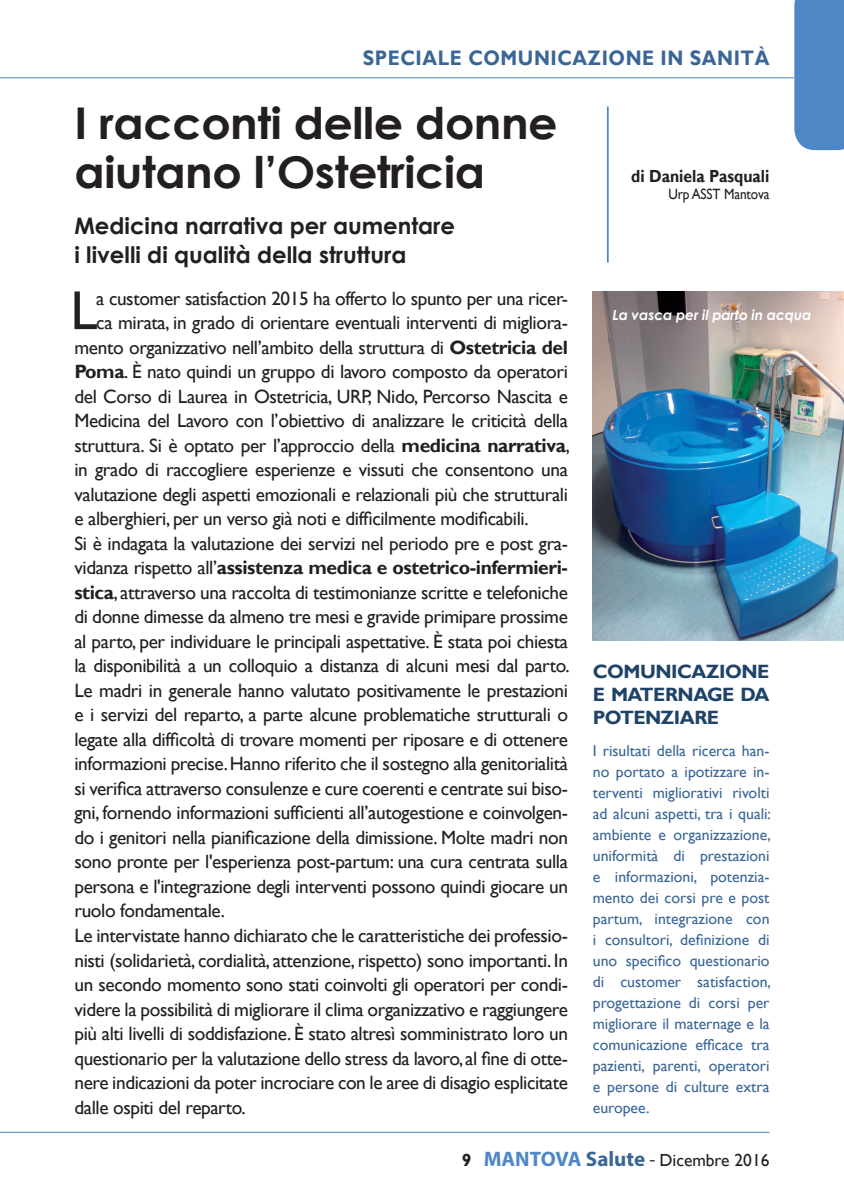
<style>
.page{position:relative;width:844px;height:1191px;background:#fff}
.page>*{position:absolute;margin:0;border:0;box-sizing:border-box;transform-origin:0 0}
.t1{font:55.12px "Gill Sans";color:#231f20}
.t2{font:700 43.75px/49px "Century Gothic";letter-spacing:-.01em;color:#231f20;scale:1.05 1}
.t3{font:700 22.75px/28px "Century Gothic";color:#231f20}
.t4{font:700 21px "Gill Sans";letter-spacing:.03em;color:#3a6697;scale:.9 1}
.t5{font:19.25px "Gill Sans";letter-spacing:-.02em;color:#231f20}
.t6{font:700 19.25px "Gill Sans";letter-spacing:-.02em;color:#231f20}
.t7{font:700 19.25px/23.1px "Gill Sans";letter-spacing:-.025em;color:#1f4368;text-align:justify}
.t8{font:17.5px "Gill Sans";color:#231f20}
.t9{font:700 17.5px "Gill Sans";color:#231f20;scale:.9 1}
.t10{font:15.75px/21px "Gill Sans";color:#3a6697;text-align:justify}
.t11{font:14.88px "Gill Sans";letter-spacing:-.01em;color:#231f20;scale:.9 1}
.t12{font:italic 700 14px "Century Gothic";letter-spacing:-.01em;color:#fff}
.s1{font-weight:700}
.s2{font-weight:400}
.s3{font-family:"Myriad Pro";font-weight:700;font-size:21px;color:#4d87c6}
.s4{font-family:"Myriad Pro";font-weight:700;font-size:21px;color:#3a6697}
.s5{font-family:"Myriad Pro";font-size:19.25px}
</style>
<div class="page">
<hr style="left:0;top:1131px;width:769px;height:1px;background:#4d87c6">
<div style="left:794px;top:0;width:49px;height:150px;background:#4d87c6"></div>
<hr style="left:0;top:77px;width:794px;height:1px;background:#4d87c6">
<hr style="left:606px;top:106px;width:2px;height:156px;background:#4d87c6">
<img style="left:592px;top:291px;width:251px;height:349px">
<p class="t4" style="left:363px;top:46px;width:453px">SPECIALE COMUNICAZIONE IN SANITÀ</p>
<h2 class="t2" style="left:74px;top:97px;width:461px">I racconti delle donne aiutano l’Ostetricia</h2>
<p class="t3" style="left:74px;top:211px;width:382px">Medicina narrativa per aumentare i livelli di qualità della struttura</p>
<h1 class="t1" style="left:70px;top:278px;width:29px">L</h1>
<p class="t5" style="left:96px;top:287px;width:473px">a customer satisfaction 2015 ha offerto lo spunto per una ricer-</p>
<p class="t5" style="left:96px;top:311px;width:473px">ca mirata, in grado di orientare eventuali interventi di migliora-</p>
<p class="t5" style="left:74px;top:336px;width:495px">mento organizzativo nell’ambito della struttura di <span class="s1">Ostetricia del</span></p>
<p class="t5" style="left:74px;top:360px;width:495px"><span class="s1">Poma</span>. È nato quindi un gruppo di lavoro composto da operatori</p>
<p class="t5" style="left:74px;top:385px;width:495px">del Corso di Laurea in Ostetricia, URP, Nido, Percorso Nascita e</p>
<p class="t5" style="left:74px;top:409px;width:495px">Medicina del Lavoro con l’obiettivo di analizzare le criticità della</p>
<p class="t5" style="left:74px;top:434px;width:497px">struttura. Si è optato per l’approccio della <span class="s1">medicina narrativa</span>,</p>
<p class="t5" style="left:74px;top:458px;width:495px">in grado di raccogliere esperienze e vissuti che consentono una</p>
<p class="t5" style="left:74px;top:483px;width:495px">valutazione degli aspetti emozionali e relazionali più che strutturali</p>
<p class="t5" style="left:74px;top:507px;width:455px">e alberghieri, per un verso già noti e difficilmente modificabili.</p>
<p class="t5" style="left:74px;top:532px;width:495px">Si è indagata la valutazione dei servizi nel periodo pre e post gra-</p>
<p class="t6" style="left:74px;top:556px;width:495px"><span class="s2">vidanza rispetto all’</span>assistenza medica e ostetrico-infermieri-</p>
<p class="t5" style="left:74px;top:581px;width:495px"><span class="s1">stica</span>, attraverso una raccolta di testimonianze scritte e telefoniche</p>
<p class="t5" style="left:74px;top:605px;width:495px">di donne dimesse da almeno tre mesi e gravide primipare prossime</p>
<p class="t5" style="left:74px;top:630px;width:495px">al parto, per individuare le principali aspettative. È stata poi chiesta</p>
<p class="t5" style="left:74px;top:654px;width:496px">la disponibilità a un colloquio a distanza di alcuni mesi dal parto.</p>
<p class="t5" style="left:74px;top:679px;width:495px">Le madri in generale hanno valutato positivamente le prestazioni</p>
<p class="t5" style="left:74px;top:703px;width:495px">e i servizi del reparto, a parte alcune problematiche strutturali o</p>
<p class="t5" style="left:74px;top:728px;width:495px">legate alla difficoltà di trovare momenti per riposare e di ottenere</p>
<p class="t5" style="left:74px;top:752px;width:495px">informazioni precise. Hanno riferito che il sostegno alla genitorialità</p>
<p class="t5" style="left:74px;top:777px;width:495px">si verifica attraverso consulenze e cure coerenti e centrate sui biso-</p>
<p class="t5" style="left:74px;top:801px;width:495px">gni, fornendo informazioni sufficienti all’autogestione e coinvolgen-</p>
<p class="t5" style="left:74px;top:826px;width:495px">do i genitori nella pianificazione della dimissione. Molte madri non</p>
<p class="t5" style="left:74px;top:850px;width:495px">sono pronte per l'esperienza post-partum: una cura centrata sulla</p>
<p class="t5" style="left:74px;top:875px;width:495px">persona e l'integrazione degli interventi possono quindi giocare un</p>
<p class="t5" style="left:74px;top:899px;width:152px">ruolo fondamentale.</p>
<p class="t5" style="left:74px;top:924px;width:495px">Le intervistate hanno dichiarato che le caratteristiche dei professio-</p>
<p class="t5" style="left:74px;top:948px;width:495px">nisti (solidarietà, cordialità, attenzione, rispetto) sono importanti. In</p>
<p class="t5" style="left:74px;top:973px;width:495px">un secondo momento sono stati coinvolti gli operatori per condi-</p>
<p class="t5" style="left:74px;top:997px;width:495px">videre la possibilità di migliorare il clima organizzativo e raggiungere</p>
<p class="t5" style="left:74px;top:1022px;width:495px">più alti livelli di soddisfazione. È stato altresì somministrato loro un</p>
<p class="t5" style="left:74px;top:1046px;width:495px">questionario per la valutazione dello stress da lavoro, al fine di otte-</p>
<p class="t5" style="left:74px;top:1071px;width:495px">nere indicazioni da poter incrociare con le aree di disagio esplicitate</p>
<p class="t5" style="left:74px;top:1096px;width:173px">dalle ospiti del reparto.</p>
<p class="t9" style="left:631px;top:165px;width:155px">di Daniela Pasquali</p>
<p class="t11" style="left:668px;top:186px;width:114px">Urp ASST Mantova</p>
<p class="t12" style="left:612px;top:305px;width:200px">La vasca per il parto in acqua</p>
<p class="t7" style="left:592px;top:660px;width:178px">COMUNICAZIONE E MATERNAGE DA POTENZIARE</p>
<p class="t10" style="left:592px;top:740px;width:180px">I risultati della ricerca han&shy;no portato a ipotizzare in&shy;terventi migliorativi rivolti ad alcuni aspetti, tra i quali: ambiente e organizzazione, uniformità di prestazioni e informazioni, potenzia&shy;mento dei corsi pre e post partum, integrazione con i consultori, definizione di uno specifico questionario di customer satisfaction, progettazione di corsi per migliorare il maternage e la comunicazione efficace tra pazienti, parenti, operatori e persone di culture extra europee.</p>
<p class="t8" style="left:462px;top:1150px;width:309px"><span class="s1">9</span> <span class="s3">MANTOVA</span> <span class="s4">Salute</span> <span class="s5">-</span> Dicembre 2016</p>
</div>
